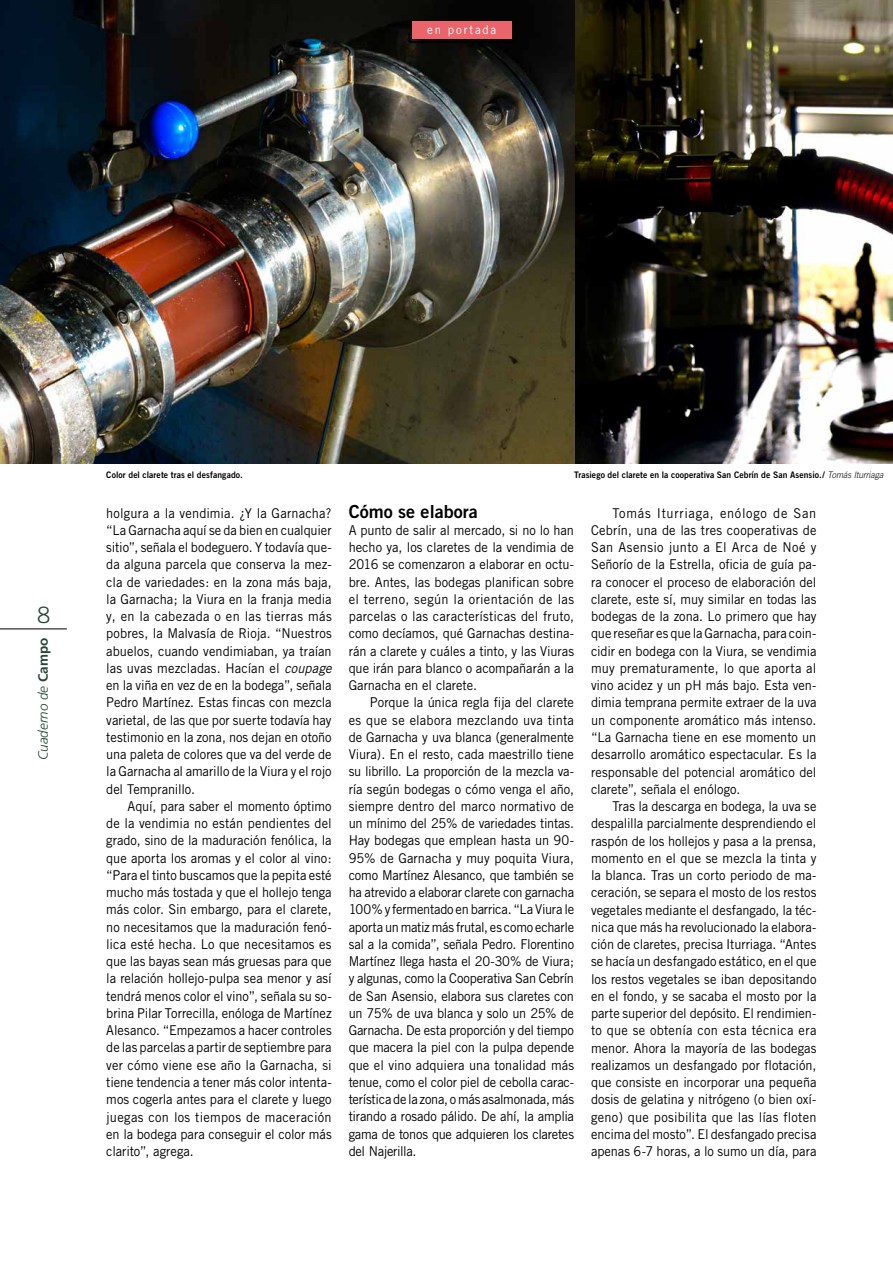
<style>
.page{position:relative;width:893px;height:1263px;background:#fff}
.page>*{position:absolute;margin:0;border:0;box-sizing:border-box;transform-origin:0 0}
.t1{font:300 22.5px "Trade Gothic";color:#254736}
.t2{font:18px "Trade Gothic Bold Two";color:#000}
.t3{font:13.5px/17.2px "Trade Gothic";letter-spacing:-.005em;color:#000;text-align:justify;scale:.95 1}
.t4{font:italic 300 13.5px "Frutiger";color:#254736}
.t5{font:12px "Trade Gothic";letter-spacing:.16em;color:#fff;scale:.95 1}
.t6{font:9px "Trade Gothic Bold Two";letter-spacing:.01em;color:#000;scale:.95 1}
.s1{font-weight:700;font-style:normal}
.s2{font-family:"Trade Gothic";font-weight:300;font-style:italic}
.s3{font-style:italic}
</style>
<div class="page">
<img style="left:0;top:0;width:893px;height:463px">
<hr style="left:0;top:628px;width:67px;height:1px;background:#000">
<svg style="left:408px;top:30px;width:107px;height:13px"></svg>
<div style="left:412px;top:21px;width:99px;height:18px;background:#ec646b"></div>
<p class="t5" style="left:427px;top:23px;width:74px">en portada</p>
<h1 class="t1" style="left:37px;top:601px;width:14px">8</h1>
<p class="t4" style="left:35px;top:760px;width:124px;rotate:-90deg">Cuaderno de <span class="s1">Campo</span></p>
<p class="t6" style="left:106px;top:470px;width:145px">Color del clarete tras el desfangado.</p>
<p class="t6" style="left:574px;top:470px;width:327px">Trasiego del clarete en la cooperativa San Cebrín de San Asensio./ <span class="s2">Tomás Iturriaga</span></p>
<p class="t3" style="left:106px;top:504px;width:239px">holgura a la vendimia. ¿Y la Garnacha? “La Garnacha aquí se da bien en cualquier sitio”, señala el bodeguero. Y todavía que&shy;da alguna parcela que conserva la mez&shy;cla de variedades: en la zona más baja, la Garnacha; la Viura en la franja media y, en la cabezada o en las tierras más pobres, la Malvasía de Rioja. “Nuestros abuelos, cuando vendimiaban, ya traían las uvas mezcladas. Hacían el <span class="s3">coupage </span>en la viña en vez de en la bodega”, señala Pedro Martínez. Estas fincas con mezcla varietal, de las que por suerte todavía hay testimonio en la zona, nos dejan en otoño una paleta de colores que va del verde de la Garnacha al amarillo de la Viura y el rojo del Tempranillo.</p>
<p class="t3" style="left:106px;top:797px;width:239px;text-indent:21px">Aquí, para saber el momento óptimo de la vendimia no están pendientes del grado, sino de la maduración fenólica, la que aporta los aromas y el color al vino: “Para el tinto buscamos que la pepita esté mucho más tostada y que el hollejo tenga más color. Sin embargo, para el clarete, no necesitamos que la maduración fenó&shy;lica esté hecha. Lo que necesitamos es que las bayas sean más gruesas para que la relación hollejo-pulpa sea menor y así tendrá menos color el vino”, señala su so&shy;brina Pilar Torrecilla, enóloga de Martínez Alesanco. “Empezamos a hacer controles de las parcelas a partir de septiembre para ver cómo viene ese año la Garnacha, si tiene tendencia a tener más color intenta&shy;mos cogerla antes para el clarete y luego juegas con los tiempos de maceración en la bodega para conseguir el color más clarito”, agrega.</p>
<h2 class="t2" style="left:349px;top:500px;width:130px">Cómo se elabora</h2>
<p class="t3" style="left:349px;top:521px;width:239px">A punto de salir al mercado, si no lo han hecho ya, los claretes de la vendimia de 2016 se comenzaron a elaborar en octu&shy;bre. Antes, las bodegas planifican sobre el terreno, según la orientación de las parcelas o las características del fruto, como decíamos, qué Garnachas destina&shy;rán a clarete y cuáles a tinto, y las Viuras que irán para blanco o acompañarán a la Garnacha en el clarete.</p>
<p class="t3" style="left:349px;top:694px;width:239px;text-indent:21px">Porque la única regla fija del clarete es que se elabora mezclando uva tinta de Garnacha y uva blanca (generalmente Viura). En el resto, cada maestrillo tiene su librillo. La proporción de la mezcla va&shy;ría según bodegas o cómo venga el año, siempre dentro del marco normativo de un mínimo del 25% de variedades tintas.<br>Hay bodegas que emplean hasta un 90- 95% de Garnacha y muy poquita Viura, como Martínez Alesanco, que también se ha atrevido a elaborar clarete con garnacha 100% y fermentado en barrica. “La Viura le aporta un matiz más frutal, es como echarle sal a la comida”, señala Pedro. Florentino Martínez llega hasta el 20-30% de Viura; y algunas, como la Cooperativa San Cebrín de San Asensio, elabora sus claretes con un 75% de uva blanca y solo un 25% de Garnacha. De esta proporción y del tiempo que macera la piel con la pulpa depende que el vino adquiera una tonalidad más tenue, como el color piel de cebolla carac&shy;terística de la zona, o más asalmonada, más tirando a rosado pálido. De ahí, la amplia gama de tonos que adquieren los claretes del Najerilla.</p>
<p class="t3" style="left:591px;top:504px;width:239px;text-indent:21px">Tomás Iturriaga, enólogo de San Cebrín, una de las tres cooperativas de San Asensio junto a El Arca de Noé y Señorío de la Estrella, oficia de guía pa&shy;ra conocer el proceso de elaboración del clarete, este sí, muy similar en todas las bodegas de la zona. Lo primero que hay que reseñar es que la Garnacha, para coin&shy;cidir en bodega con la Viura, se vendimia muy prematuramente, lo que aporta al vino acidez y un pH más bajo. Esta ven&shy;dimia temprana permite extraer de la uva un componente aromático más intenso. “La Garnacha tiene en ese momento un desarrollo aromático espectacular. Es la responsable del potencial aromático del clarete”, señala el enólogo.</p>
<p class="t3" style="left:591px;top:797px;width:239px;text-indent:21px">Tras la descarga en bodega, la uva se despalilla parcialmente desprendiendo el raspón de los hollejos y pasa a la prensa, momento en el que se mezcla la tinta y la blanca. Tras un corto periodo de ma&shy;ceración, se separa el mosto de los restos vegetales mediante el desfangado, la téc&shy;nica que más ha revolucionado la elabora&shy;ción de claretes, precisa Iturriaga. “Antes se hacía un desfangado estático, en el que los restos vegetales se iban depositando en el fondo, y se sacaba el mosto por la parte superior del depósito. El rendimien&shy;to que se obtenía con esta técnica era menor. Ahora la mayoría de las bodegas realizamos un desfangado por flotación, que consiste en incorporar una pequeña dosis de gelatina y nitrógeno (o bien oxí&shy;geno) que posibilita que las lías floten encima del mosto”. El desfangado precisa apenas 6-7 horas, a lo sumo un día, para</p>
</div>
